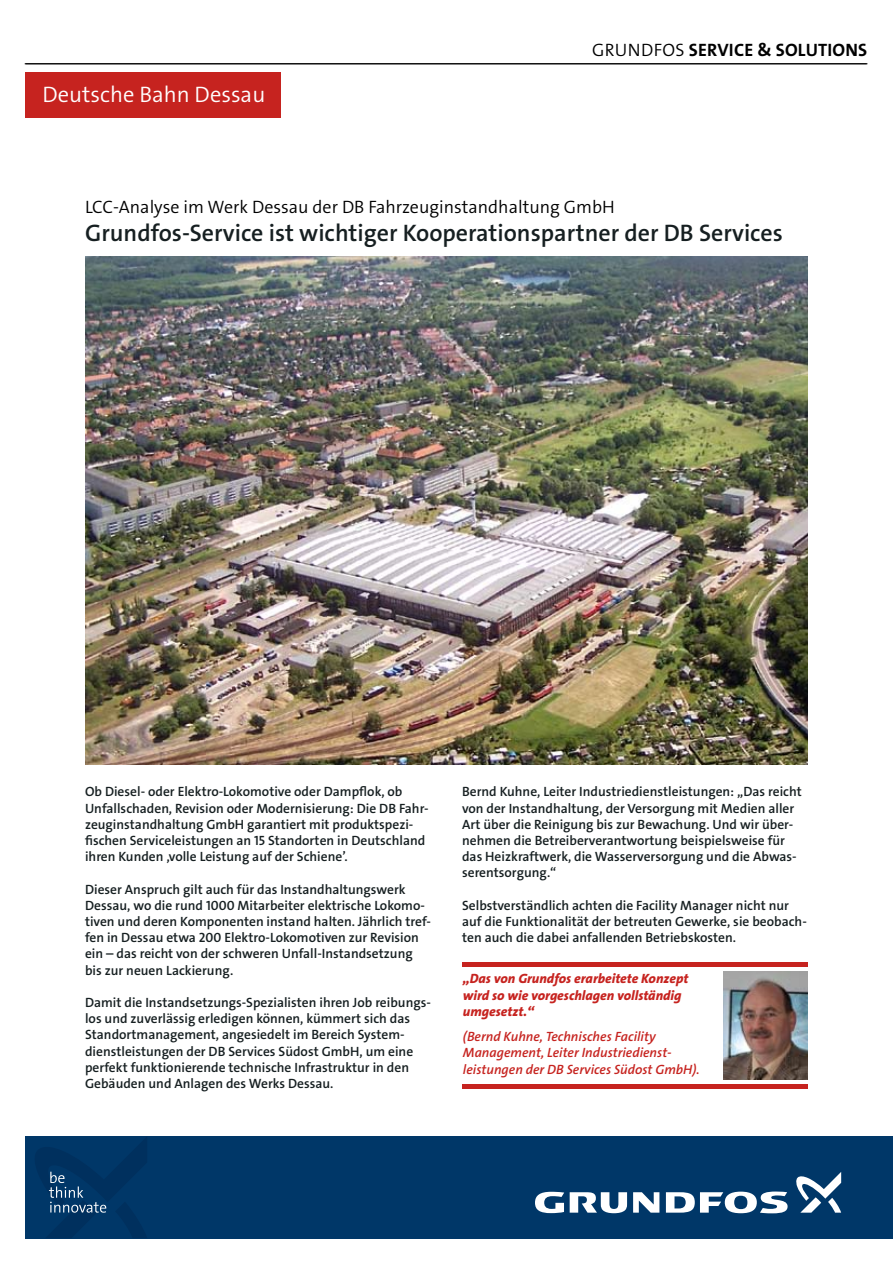
<style>
.page{position:relative;width:893px;height:1263px;background:#fff}
.page>*{position:absolute;margin:0;border:0;box-sizing:border-box;transform-origin:0 0}
.t1{font:24px "Grundfos The Sans V2 OT 6 SB";color:#161f21}
.t2{font:22.5px "Grundfos The Sans V2 OT 4 SL";color:#fff}
.t3{font:18px "Grundfos The Sans V2 OT 4 SL";color:#000}
.t4{font:18px "Grundfos The Sans V2 OT 7 B";letter-spacing:.015em;color:#000}
.t5{font:13.5px/16.2px "Grundfos The Sans V2 OT 6 SB";color:#161f21}
.t6{font:13.5px/16.2px "Grundfos The Sans V2 OT 6 SB Italic";color:#c6231f}
.t7{font:13.5px/16.2px "Grundfos The Sans V2 OT 8 XB Italic";color:#c6231f}
.s1{font-family:"Grundfos The Sans V2 OT 4 SL"}
</style>
<div class="page">
<div style="left:26px;top:72px;width:255px;height:45px;background:#c6231f"></div>
<img style="left:85px;top:256px;width:723px;height:508px">
<hr style="left:462px;top:1084px;width:346px;height:4px;background:#c6231f">
<hr style="left:462px;top:963px;width:346px;height:4px;background:#c6231f">
<img style="left:723px;top:972px;width:85px;height:107px">
<div style="left:26px;top:1136px;width:867px;height:102px;background:#003768"></div>
<svg style="left:633px;top:1192px;width:26px;height:20px"></svg>
<svg style="left:570px;top:1192px;width:57px;height:21px"></svg>
<svg style="left:535px;top:1192px;width:29px;height:21px"></svg>
<svg style="left:666px;top:1191px;width:122px;height:22px"></svg>
<svg style="left:796px;top:1172px;width:45px;height:40px"></svg>
<svg style="left:48px;top:1171px;width:59px;height:42px"></svg>
<hr style="left:25px;top:63px;width:842px;height:1px;background:#000">
<h2 class="t2" style="left:43px;top:80px;width:224px">Deutsche Bahn Dessau</h2>
<h3 class="t4" style="left:592px;top:38px;width:277px"><span class="s1">grundfos</span> SERVICE &amp; SOLUTIONS</h3>
<h3 class="t3" style="left:85px;top:196px;width:531px">LCC-Analyse im Werk Dessau der DB Fahrzeuginstandhaltung GmbH</h3>
<h1 class="t1" style="left:85px;top:218px;width:699px">Grundfos-Service ist wichtiger Kooperationspartner der DB Services</h1>
<p class="t5" style="left:85px;top:784px;width:345px">Ob Diesel- oder Elektro-Lokomotive oder Dampflok, ob Unfallschaden, Revision oder Modernisierung: Die DB Fahr&shy;zeuginstandhaltung GmbH garantiert mit produktspezi&shy;fischen Serviceleistungen an 15 Standorten in Deutschland ihren Kunden ‚volle Leistung auf der Schiene’.</p>
<p class="t5" style="left:85px;top:881px;width:347px">Dieser Anspruch gilt auch für das Instandhaltungswerk Dessau, wo die rund 1000 Mitarbeiter elektrische Lokomo&shy;tiven und deren Komponenten instand halten. Jährlich tref&shy;fen in Dessau etwa 200 Elektro-Lokomotiven zur Revision ein – das reicht von der schweren Unfall-Instandsetzung bis zur neuen Lackierung.</p>
<p class="t5" style="left:85px;top:994px;width:347px">Damit die Instandsetzungs-Spezialisten ihren Job reibungs&shy;los und zuverlässig erledigen können, kümmert sich das Standortmanagement, angesiedelt im Bereich System&shy;dienstleistungen der DB Services Südost GmbH, um eine perfekt funktionierende technische Infrastruktur in den Gebäuden und Anlagen des Werks Dessau.</p>
<p class="t5" style="left:462px;top:784px;width:341px">Bernd Kuhne, Leiter Industriedienstleistungen: „Das reicht von der Instandhaltung, der Versorgung mit Medien aller Art über die Reinigung bis zur Bewachung. Und wir über&shy;nehmen die Betreiberverantwortung beispielsweise für das Heizkraftwerk, die Wasserversorgung und die Abwas&shy;serentsorgung.“</p>
<p class="t5" style="left:462px;top:897px;width:346px">Selbstverständlich achten die Facility Manager nicht nur auf die Funktionalität der betreuten Gewerke, sie beobach&shy;ten auch die dabei anfallenden Betriebskosten.</p>
<p class="t7" style="left:463px;top:971px;width:227px">„Das von Grundfos erarbeitete Konzept wird so wie vorgeschlagen vollständig umgesetzt.“</p>
<p class="t6" style="left:463px;top:1028px;width:238px">(Bernd Kuhne, Technisches Facility<br>Management, Leiter Industriedienst&shy;leistungen der DB Services Südost GmbH).</p>
</div>
